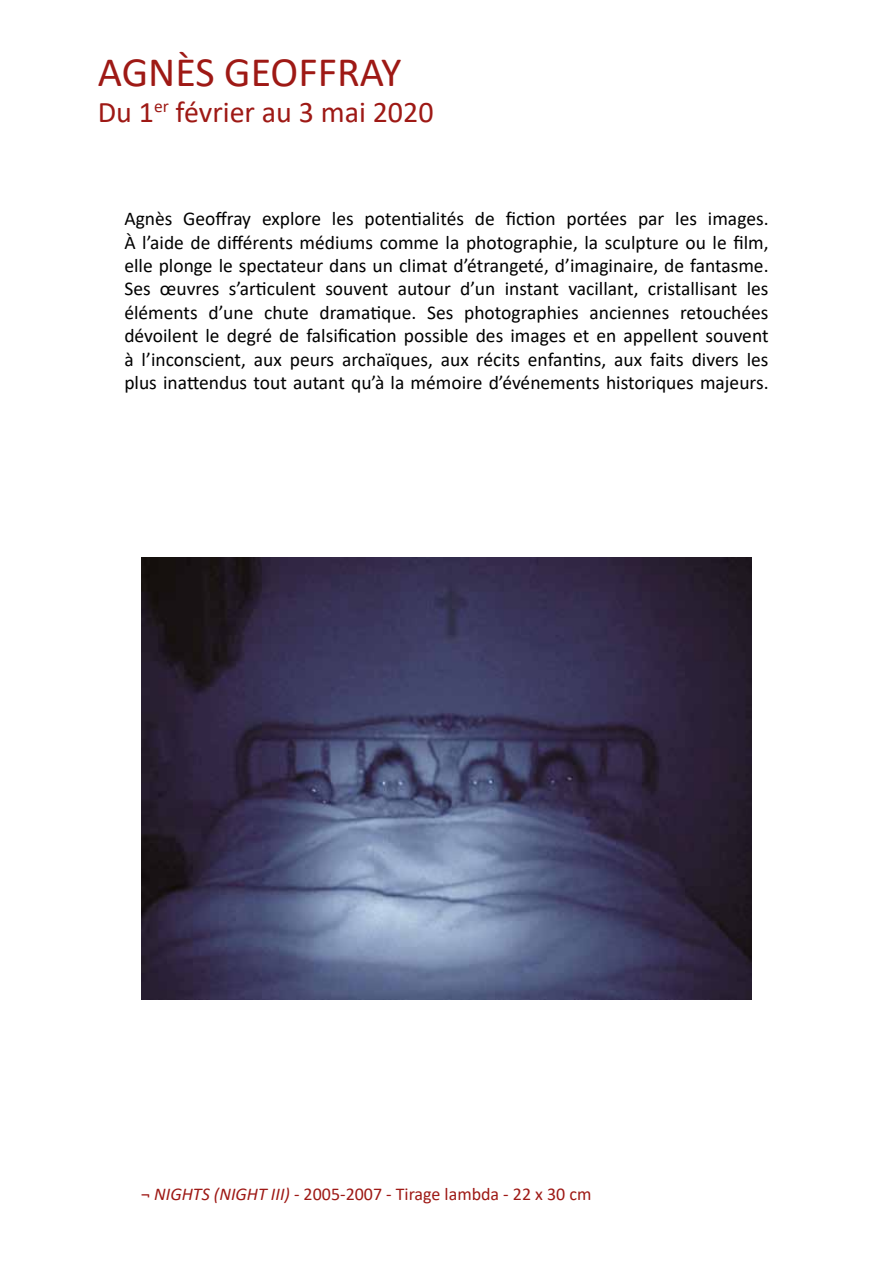
<style>
.page{position:relative;width:893px;height:1263px;background:#fff}
.page>*{position:absolute;margin:0;border:0;box-sizing:border-box;transform-origin:0 0}
.t1{font:42px "Calibri";color:#9e1915}
.t2{font:30px "Calibri";color:#9e1915}
.t3{font:19.5px/23.4px "Calibri";color:#000;text-align:justify}
.t4{font:18px "Calibri";color:#9e1915}
.s1{font-style:italic}
</style>
<div class="page">
<img style="left:141px;top:558px;width:611px;height:441px">
<h1 class="t1" style="left:98px;top:42px;width:305px">AGNÈS GEOFFRAY</h1>
<h2 class="t2" style="left:98px;top:91px;width:337px">Du 1<sup>er</sup> février au 3 mai 2020</h2>
<p class="t3" style="left:124px;top:206px;width:646px">Agnès Geoffray explore les potentialités de fiction portées par les images.<br>À l’aide de différents médiums comme la photographie, la sculpture ou le film, elle plonge le spectateur dans un climat d’étrangeté, d’imaginaire, de fantasme.<br>Ses œuvres s’articulent souvent autour d’un instant vacillant, cristallisant les éléments d’une chute dramatique. Ses photographies anciennes retouchées dévoilent le degré de falsification possible des images et en appellent souvent à l’inconscient, aux peurs archaïques, aux récits enfantins, aux faits divers les plus inattendus tout autant qu’à la mémoire d’événements historiques majeurs.</p>
<p class="t4" style="left:141px;top:1182px;width:452px">¬ <span class="s1">NIGHTS (NIGHT III)</span> - 2005-2007 - Tirage lambda - 22 x 30 cm</p>
</div>
